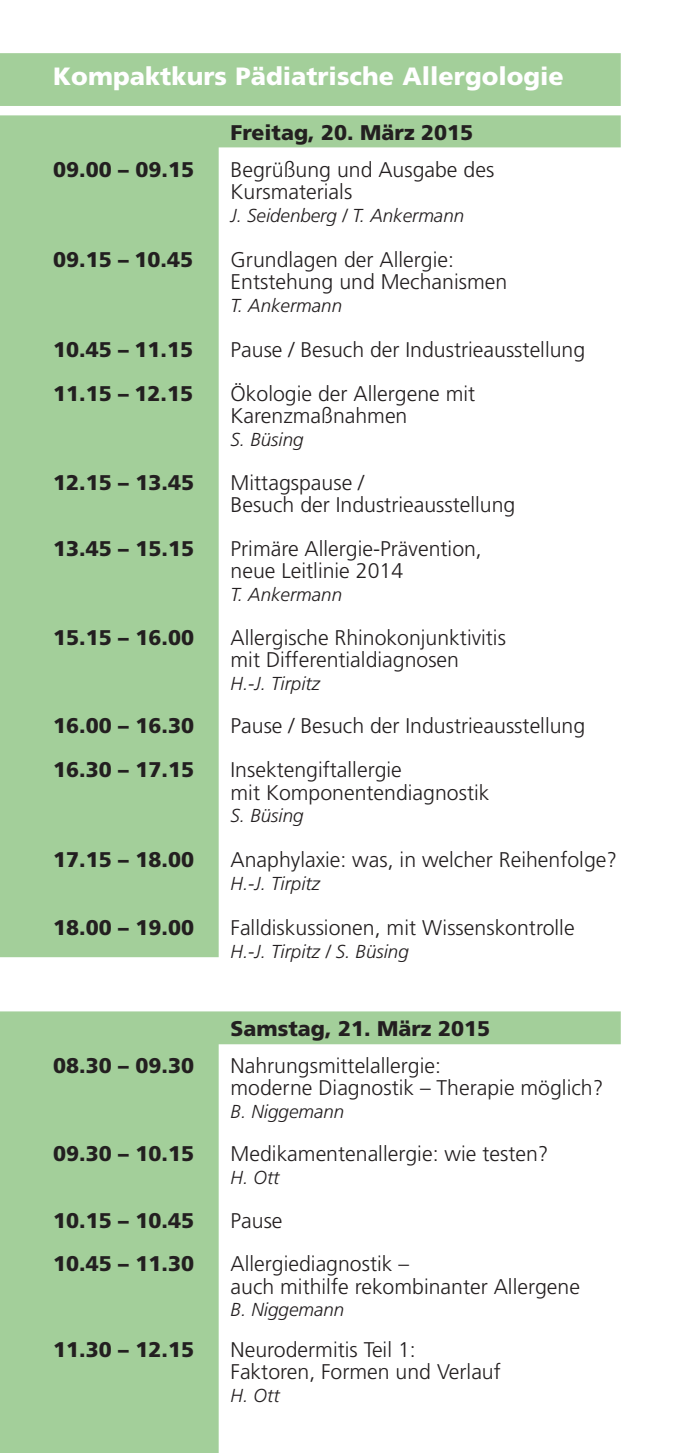
<style>
.page{position:relative;width:674px;height:1453px;background:#fff}
.page>*{position:absolute;margin:0;border:0;box-sizing:border-box;transform-origin:0 0}
.t1{font:900 25px "Frutiger LT Std";color:#fff}
.t2{font:300 21.25px/22.5px "Frutiger LT Std";color:#231f20}
.t3{font:900 21.25px "Frutiger LT Std";color:#231f20}
.t4{font:italic 300 18.75px "Frutiger LT Std";color:#231f20}
</style>
<div class="page">
<div style="left:0;top:1044px;width:218px;height:409px;background:#a3cf9a"></div>
<div style="left:1px;top:117px;width:618px;height:29px;background:#a3cf9a"></div>
<div style="left:0;top:115px;width:620px;height:32px;border:2px solid #a3cf9a"></div>
<div style="left:1px;top:137px;width:216px;height:819px;background:#a3cf9a"></div>
<div style="left:0;top:136px;width:218px;height:821px;border:2px solid #a3cf9a"></div>
<div style="left:1px;top:54px;width:618px;height:51px;background:#a3cf9a"></div>
<div style="left:0;top:53px;width:620px;height:53px;border:2px solid #a3cf9a"></div>
<div style="left:1px;top:1013px;width:618px;height:30px;background:#a3cf9a"></div>
<div style="left:0;top:1011px;width:620px;height:33px;border:2px solid #a3cf9a"></div>
<p class="t1" style="left:53px;top:61px;width:512px">Kompaktkurs Pädiatrische Allergologie</p>
<p class="t3" style="left:230px;top:120px;width:244px">Freitag, 20. März 2015</p>
<p class="t3" style="left:53px;top:156px;width:142px">09.00 – 09.15</p>
<p class="t2" style="left:230px;top:158px;width:265px">Begrüßung und Ausgabe des<br>Kursmaterials</p>
<p class="t4" style="left:230px;top:204px;width:235px">J. Seidenberg / T. Ankermann</p>
<p class="t3" style="left:53px;top:247px;width:141px">09.15 – 10.45</p>
<p class="t2" style="left:230px;top:249px;width:278px">Grundlagen der Allergie:<br>Entstehung und Mechanismen</p>
<p class="t4" style="left:230px;top:295px;width:113px">T. Ankermann</p>
<p class="t3" style="left:53px;top:337px;width:141px">10.45 – 11.15</p>
<p class="t2" style="left:230px;top:339px;width:356px">Pause / Besuch der Industrieausstellung</p>
<p class="t3" style="left:53px;top:380px;width:141px">11.15 – 12.15</p>
<p class="t2" style="left:230px;top:382px;width:246px">Ökologie der Allergene mit<br>Karenzmaßnahmen</p>
<p class="t4" style="left:230px;top:429px;width:74px">S. Büsing</p>
<p class="t3" style="left:53px;top:469px;width:142px">12.15 – 13.45</p>
<p class="t2" style="left:230px;top:471px;width:286px">Mittagspause /<br>Besuch der Industrieausstellung</p>
<p class="t3" style="left:53px;top:535px;width:142px">13.45 – 15.15</p>
<p class="t2" style="left:230px;top:537px;width:253px">Primäre Allergie-Prävention, neue Leitlinie 2014</p>
<p class="t4" style="left:230px;top:584px;width:113px">T. Ankermann</p>
<p class="t3" style="left:53px;top:624px;width:142px">15.15 – 16.00</p>
<p class="t2" style="left:230px;top:626px;width:277px">Allergische Rhinokonjunktivitis mit Differentialdiagnosen</p>
<p class="t4" style="left:230px;top:672px;width:91px">H.-J. Tirpitz</p>
<p class="t3" style="left:53px;top:713px;width:142px">16.00 – 16.30</p>
<p class="t2" style="left:230px;top:715px;width:356px">Pause / Besuch der Industrieausstellung</p>
<p class="t3" style="left:53px;top:757px;width:142px">16.30 – 17.15</p>
<p class="t2" style="left:230px;top:759px;width:260px">Insektengiftallergie<br>mit Komponentendiagnostik</p>
<p class="t4" style="left:230px;top:805px;width:74px">S. Büsing</p>
<p class="t3" style="left:53px;top:847px;width:142px">17.15 – 18.00</p>
<p class="t2" style="left:230px;top:849px;width:388px">Anaphylaxie: was, in welcher Reihenfolge?</p>
<p class="t4" style="left:230px;top:873px;width:91px">H.-J. Tirpitz</p>
<p class="t3" style="left:53px;top:915px;width:142px">18.00 – 19.00</p>
<p class="t2" style="left:230px;top:917px;width:345px">Falldiskussionen, mit Wissenskontrolle</p>
<p class="t4" style="left:230px;top:940px;width:180px">H.-J. Tirpitz / S. Büsing</p>
<p class="t3" style="left:230px;top:1015px;width:261px">Samstag, 21. März 2015</p>
<p class="t3" style="left:53px;top:1052px;width:142px">08.30 – 09.30</p>
<p class="t2" style="left:230px;top:1054px;width:374px">Nahrungsmittelallergie:<br>moderne Diagnostik – Therapie möglich?</p>
<p class="t4" style="left:230px;top:1100px;width:115px">B. Niggemann</p>
<p class="t3" style="left:53px;top:1141px;width:142px">09.30 – 10.15</p>
<p class="t2" style="left:230px;top:1143px;width:319px">Medikamentenallergie: wie testen?</p>
<p class="t4" style="left:230px;top:1166px;width:50px">H. Ott</p>
<p class="t3" style="left:53px;top:1207px;width:142px">10.15 – 10.45</p>
<p class="t2" style="left:230px;top:1209px;width:53px">Pause</p>
<p class="t3" style="left:53px;top:1251px;width:142px">10.45 – 11.30</p>
<p class="t2" style="left:230px;top:1253px;width:351px">Allergiediagnostik –<br>auch mithilfe rekombinanter Allergene</p>
<p class="t4" style="left:230px;top:1299px;width:115px">B. Niggemann</p>
<p class="t3" style="left:53px;top:1336px;width:142px">11.30 – 12.15</p>
<p class="t2" style="left:230px;top:1338px;width:272px">Neurodermitis Teil 1:<br>Faktoren, Formen und Verlauf</p>
<p class="t4" style="left:230px;top:1384px;width:50px">H. Ott</p>
</div>
